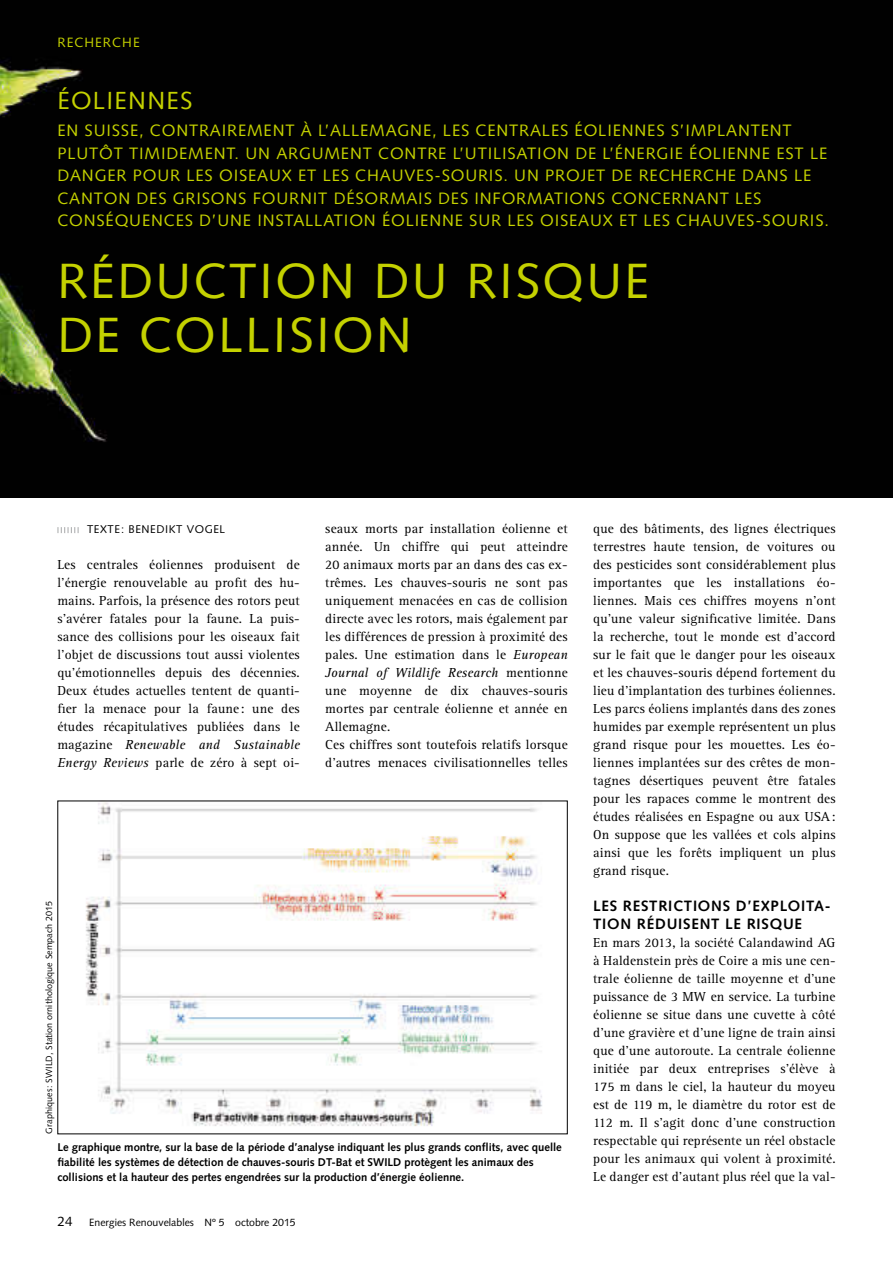
<style>
.page{position:relative;width:893px;height:1263px;background:#fff}
.page>*{position:absolute;margin:0;border:0;box-sizing:border-box;transform-origin:0 0}
.t1{font:49.5px/54px "Syntax LT Std";letter-spacing:.05em;color:#c4d100}
.t2{font:24.75px "Syntax LT Std";letter-spacing:.05em;color:#c4d100}
.t3{font:16.5px/22.5px "Syntax LT Std";letter-spacing:.05em;color:#c4d100}
.t4{font:700 15px/18px "Syntax LT Std";letter-spacing:.05em;color:#000}
.t5{font:13.5px/18px "Rotis Serif AT";letter-spacing:.01em;color:#000;text-align:justify}
.t6{font:13.5px "Syntax LT Std";letter-spacing:.075em;color:#c4d100}
.t7{font:700 11.25px/15px "Syntax LT Std";color:#000}
.t8{font:11.25px "Syntax LT Std";letter-spacing:.05em;color:#000}
.t9{font:10.5px "Syntax LT Std";color:#000}
.t10{font:9px "Syntax LT Std";letter-spacing:.01em;color:#000}
.s1{font-style:italic}
.s2{font-size:13.5px}
</style>
<div class="page">
<div style="left:0;top:0;width:893px;height:497px;background:#010101"></div>
<img style="left:85px;top:802px;width:457px;height:324px">
<svg style="left:57px;top:527px;width:22px;height:6px"></svg>
<p class="t6" style="left:57px;top:34px;width:84px">RECHERCHE</p>
<h2 class="t2" style="left:57px;top:86px;width:137px">ÉOLIENNES</h2>
<p class="t3" style="left:57px;top:119px;width:773px">EN SUISSE, CONTRAIREMENT À L’ALLEMAGNE, LES CENTRALES ÉOLIENNES S’IMPLANTENT PLUTÔT TIMIDEMENT. UN ARGUMENT CONTRE L’UTILISATION DE L’ÉNERGIE ÉOLIENNE EST LE DANGER POUR LES OISEAUX ET LES CHAUVES-SOURIS. UN PROJET DE RECHERCHE DANS LE CANTON DES GRISONS FOURNIT DÉSORMAIS DES INFORMATIONS CONCERNANT LES CONSÉQUENCES D’UNE INSTALLATION ÉOLIENNE SUR LES OISEAUX ET LES CHAUVES-SOURIS.</p>
<h1 class="t1" style="left:57px;top:254px;width:593px">RÉDUCTION DU RISQUE<br>DE COLLISION</h1>
<p class="t5" style="left:325px;top:520px;width:244px;text-align:left">seaux morts par installation éolienne et année. Un chiffre qui peut atteindre 20 animaux morts par an dans des cas ex&shy;trêmes. Les chauves-souris ne sont pas uniquement menacées en cas de collision directe avec les rotors, mais également par les différences de pression à proximité des pales. Une estimation dans le <span class="s1">European Journal of Wildlife Research</span> mentionne une moyenne de dix chauves-souris mortes par centrale éolienne et année en Allemagne.<br>Ces chiffres sont toutefois relatifs lorsque d’autres menaces civilisationnelles telles</p>
<p class="t5" style="left:593px;top:520px;width:244px">que des bâtiments, des lignes électriques terrestres haute tension, de voitures ou des pesticides sont considérablement plus importantes que les installations éo&shy;liennes. Mais ces chiffres moyens n’ont qu’une valeur significative limitée. Dans la recherche, tout le monde est d’accord sur le fait que le danger pour les oiseaux et les chauves-souris dépend fortement du lieu d’implantation des turbines éoliennes.<br>Les parcs éoliens implantés dans des zones humides par exemple représentent un plus grand risque pour les mouettes. Les éo&shy;liennes implantées sur des crêtes de mon&shy;tagnes désertiques peuvent être fatales pour les rapaces comme le montrent des études réalisées en Espagne ou aux USA:<br>On suppose que les vallées et cols alpins ainsi que les forêts impliquent un plus grand risque.</p>
<p class="t4" style="left:593px;top:897px;width:239px">LES RESTRICTIONS D’EXPLOITA-<br>TION RÉDUISENT LE RISQUE</p>
<p class="t5" style="left:593px;top:934px;width:244px">En mars 2013, la société Calandawind AG à Haldenstein près de Coire a mis une cen&shy;trale éolienne de taille moyenne et d’une puissance de 3 MW en service. La turbine éolienne se situe dans une cuvette à côté d’une gravière et d’une ligne de train ainsi que d’une autoroute. La centrale éolienne initiée par deux entreprises s’élève à 175 m dans le ciel, la hauteur du moyeu est de 119 m, le diamètre du rotor est de 112 m. Il s’agit donc d’une construction respectable qui représente un réel obstacle pour les animaux qui volent à proximité.<br>Le danger est d’autant plus réel que la val-</p>
<p class="t8" style="left:87px;top:523px;width:140px">TEXTE: BENEDIKT VOGEL</p>
<p class="t5" style="left:57px;top:556px;width:244px">Les centrales éoliennes produisent de l’énergie renouvelable au profit des hu&shy;mains. Parfois, la présence des rotors peut s’avérer fatales pour la faune. La puis&shy;sance des collisions pour les oiseaux fait l’objet de discussions tout aussi violentes qu’émotionnelles depuis des décennies.<br>Deux études actuelles tentent de quanti&shy;fier la menace pour la faune: une des études récapitulatives publiées dans le magazine <span class="s1">Renewable and Sustainable Energy Reviews</span> parle de zéro à sept oi-</p>
<p class="t10" style="left:44px;top:1133px;width:234px;rotate:-90deg">Graphiques: SWILD, Station ornithologique Sempach 2015</p>
<p class="t7" style="left:57px;top:1140px;width:506px">Le graphique montre, sur la base de la période d’analyse indiquant les plus grands conflits, avec quelle fiabilité les systèmes de détection de chauves-souris DT-Bat et SWILD protègent les animaux des collisions et la hauteur des pertes engendrées sur la production d’énergie éolienne.</p>
<p class="t9" style="left:57px;top:1216px;width:240px"><span class="s2">24</span> Energies Renouvelables Nº 5 octobre 2015</p>
</div>
